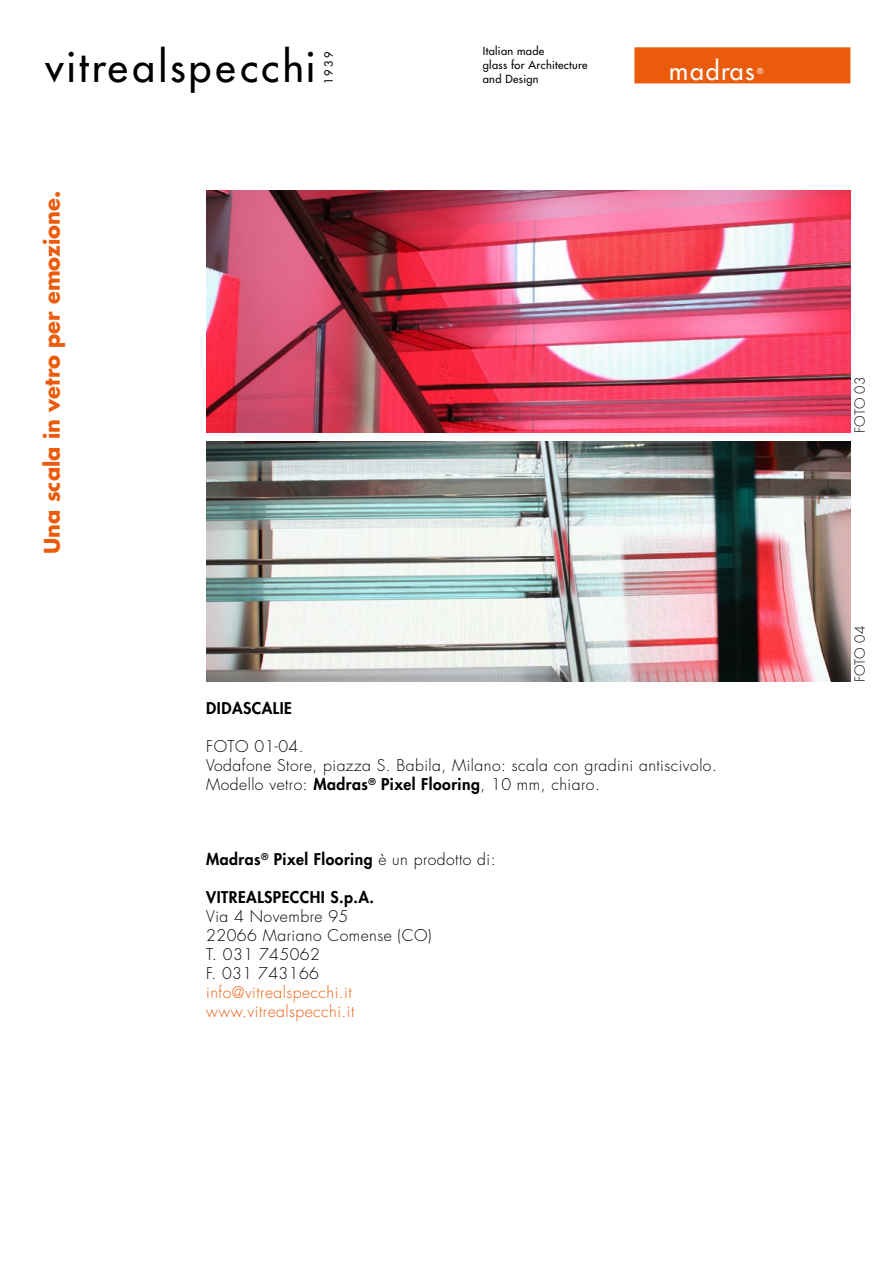
<style>
.page{position:relative;width:893px;height:1263px;background:#fff}
.page>*{position:absolute;margin:0;border:0;box-sizing:border-box;transform-origin:0 0}
.t1{font:40.65px "Futura";letter-spacing:.08em;color:#000}
.t2{font:24.75px "Futura";letter-spacing:.06em;color:#fff}
.t3{font:700 21px "Futura Std";color:#ea5b0b}
.t4{font:300 15.75px/18.9px "Futura Std";letter-spacing:.03em;color:#000}
.t5{font:800 15.75px "Futura Std";letter-spacing:.03em;color:#000}
.t6{font:300 15.75px/18.9px "Futura Std";letter-spacing:.03em;color:#ea5b0b}
.t7{font:300 13.5px "Futura Std";color:#000}
.t8{font:11.1px/13.6px "Futura";letter-spacing:.03em;color:#000}
.t9{font:7.8px "Futura";color:#fff}
.s1{font-weight:800}
.s2{font-weight:300}
</style>
<div class="page">
<img style="left:206px;top:442px;width:644px;height:240px">
<img style="left:206px;top:191px;width:644px;height:241px">
<div style="left:634px;top:47px;width:216px;height:36px;background:#ea5b0b"></div>
<h1 class="t1" style="left:46px;top:42px;width:272px">vitrealspecchi</h1>
<p class="t8" style="left:483px;top:45px;width:106px">Italian made<br>glass for Architecture</p>
<p class="t8" style="left:322px;top:83px;width:33px;rotate:-90deg">1939</p>
<p class="t8" style="left:483px;top:72px;width:57px">and Design</p>
<h3 class="t3" style="left:38px;top:554px;width:365px;rotate:-90deg">Una scala in vetro per emozione.</h3>
<h2 class="t2" style="left:669px;top:55px;width:87px">madras</h2>
<p class="t9" style="left:757px;top:66px;width:8px">®</p>
<p class="t5" style="left:206px;top:698px;width:87px">DIDASCALIE</p>
<p class="t4" style="left:206px;top:737px;width:512px">FOTO 01-04.<br>Vodafone Store, piazza S. Babila, Milano: scala con gradini antiscivolo.<br>Modello vetro: <span class="s1">Madras</span><sup>®</sup> <span class="s1">Pixel Flooring</span>, 10 mm, chiaro.</p>
<p class="t5" style="left:206px;top:850px;width:291px">Madras<sup>®</sup> Pixel Flooring <span class="s2">è un prodotto di:</span></p>
<p class="t5" style="left:206px;top:887px;width:169px">VITREALSPECCHI S.p.A.</p>
<p class="t4" style="left:206px;top:907px;width:227px">Via 4 Novembre 95<br>22066 Mariano Comense (CO)<br>T. 031 745062<br>F. 031 743166</p>
<p class="t6" style="left:206px;top:983px;width:150px">info@vitrealspecchi.it www.vitrealspecchi.it</p>
<p class="t7" style="left:852px;top:433px;width:58px;rotate:-90deg">FOTO 03</p>
<p class="t7" style="left:852px;top:682px;width:58px;rotate:-90deg">FOTO 04</p>
</div>
